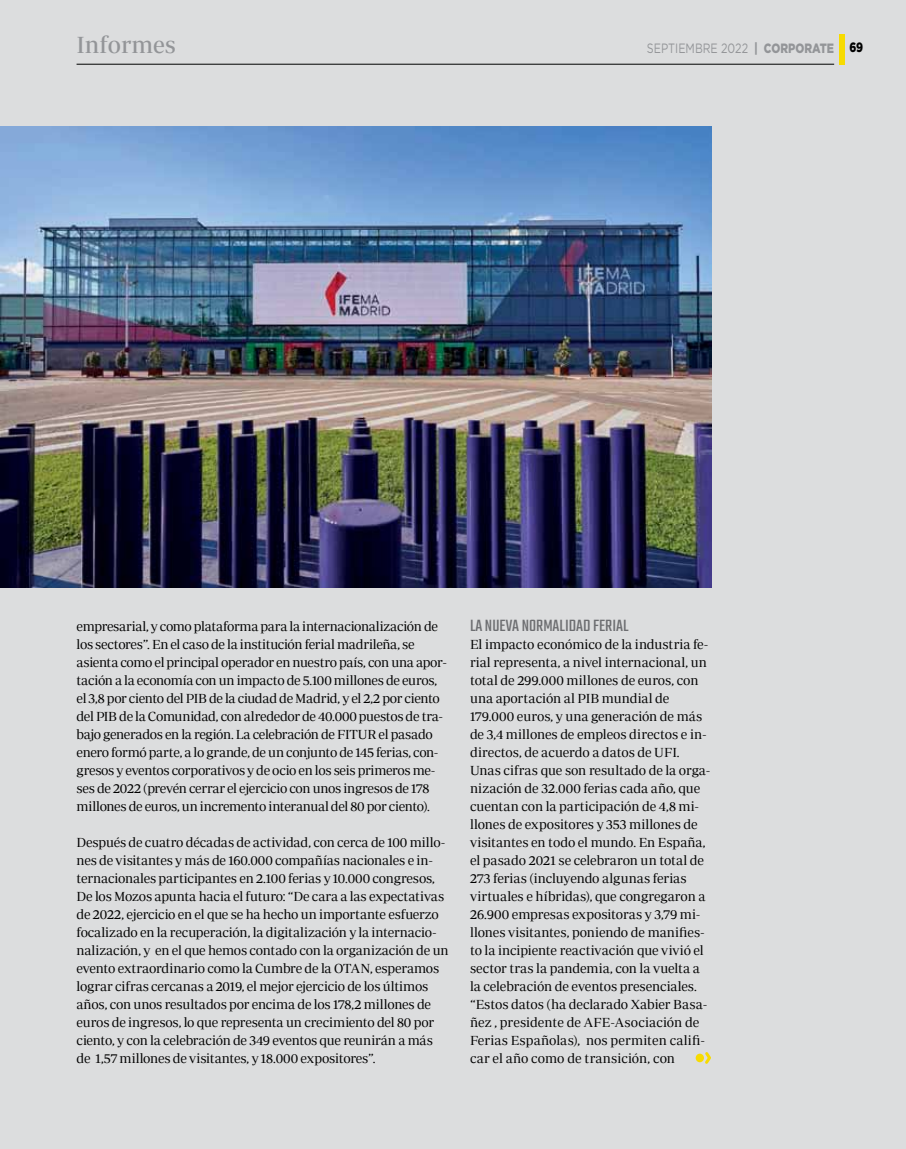
<style>
.page{position:relative;width:906px;height:1149px;background:#fff}
.page>*{position:absolute;margin:0;border:0;box-sizing:border-box;transform-origin:0 0}
.t1{font:24px "Periodico Display";color:#939598}
.t2{font:18px "Teko";color:#6d6e71}
.t3{font:13.5px/18px "Periodico Display Lg";letter-spacing:-.01em;color:#000}
.t4{font:13.5px "Gotham";color:#939598;scale:.8 1}
.s1{font-weight:900}
.s2{font-weight:900;color:#000}
</style>
<div class="page">
<div style="left:0;top:0;width:906px;height:1148px;background:#dcddde"></div>
<hr style="left:77px;top:64px;width:757px;height:1px;background:#000">
<div style="left:839px;top:34px;width:5px;height:31px;background:#f7db00"></div>
<svg style="left:702px;top:1052px;width:9px;height:12px"></svg>
<div style="left:695px;top:1053px;width:9px;height:8px;background:#f7db00;border-radius:50%"></div>
<img style="left:0;top:126px;width:711px;height:461px">
<h1 class="t1" style="left:77px;top:32px;width:101px">Informes</h1>
<p class="t4" style="left:647px;top:39px;width:272px">SEPTIEMBRE 2022 <span class="s1">| CORPORATE</span> <span class="s2">69</span></p>
<p class="t3" style="left:77px;top:616px;width:372px">empresarial, y como plataforma para la internacionalización de los sectores”. En el caso de la institución ferial madrileña, se asienta como el principal operador en nuestro país, con una apor&shy;tación a la economía con un impacto de 5.100 millones de euros, el 3,8 por ciento del PIB de la ciudad de Madrid, y el 2,2 por ciento del PIB de la Comunidad, con alrededor de 40.000 puestos de tra&shy;bajo generados en la región. La celebración de FITUR el pasado enero formó parte, a lo grande, de un conjunto de 145 ferias, con&shy;gresos y eventos corporativos y de ocio en los seis primeros me&shy;ses de 2022 (prevén cerrar el ejercicio con unos ingresos de 178 millones de euros, un incremento interanual del 80 por ciento).</p>
<p class="t3" style="left:77px;top:832px;width:374px">Después de cuatro décadas de actividad, con cerca de 100 millo&shy;nes de visitantes y más de 160.000 compañías nacionales e in&shy;ternacionales participantes en 2.100 ferias y 10.000 congresos, De los Mozos apunta hacia el futuro: “De cara a las expectativas de 2022, ejercicio en el que se ha hecho un importante esfuerzo focalizado en la recuperación, la digitalización y la internacio&shy;nalización, y en el que hemos contado con la organización de un evento extraordinario como la Cumbre de la OTAN, esperamos lograr cifras cercanas a 2019, el mejor ejercicio de los últimos años, con unos resultados por encima de los 178,2 millones de euros de ingresos, lo que representa un crecimiento del 80 por ciento, y con la celebración de 349 eventos que reunirán a más de 1,57 millones de visitantes, y 18.000 expositores”.</p>
<h2 class="t2" style="left:470px;top:614px;width:160px">LA NUEVA NORMALIDAD FERIAL</h2>
<p class="t3" style="left:470px;top:634px;width:242px">El impacto económico de la industria fe&shy;rial representa, a nivel internacional, un total de 299.000 millones de euros, con una aportación al PIB mundial de 179.000 euros, y una generación de más de 3,4 millones de empleos directos e in&shy;directos, de acuerdo a datos de UFI.<br>Unas cifras que son resultado de la orga&shy;nización de 32.000 ferias cada año, que cuentan con la participación de 4,8 mi&shy;llones de expositores y 353 millones de visitantes en todo el mundo. En España, el pasado 2021 se celebraron un total de 273 ferias (incluyendo algunas ferias virtuales e híbridas), que congregaron a 26.900 empresas expositoras y 3,79 mi&shy;llones visitantes, poniendo de manifies&shy;to la incipiente reactivación que vivió el sector tras la pandemia, con la vuelta a la celebración de eventos presenciales. “Estos datos (ha declarado Xabier Basa&shy;ñez , presidente de AFE-Asociación de Ferias Españolas), nos permiten califi&shy;car el año como de transición, con</p>
</div>
